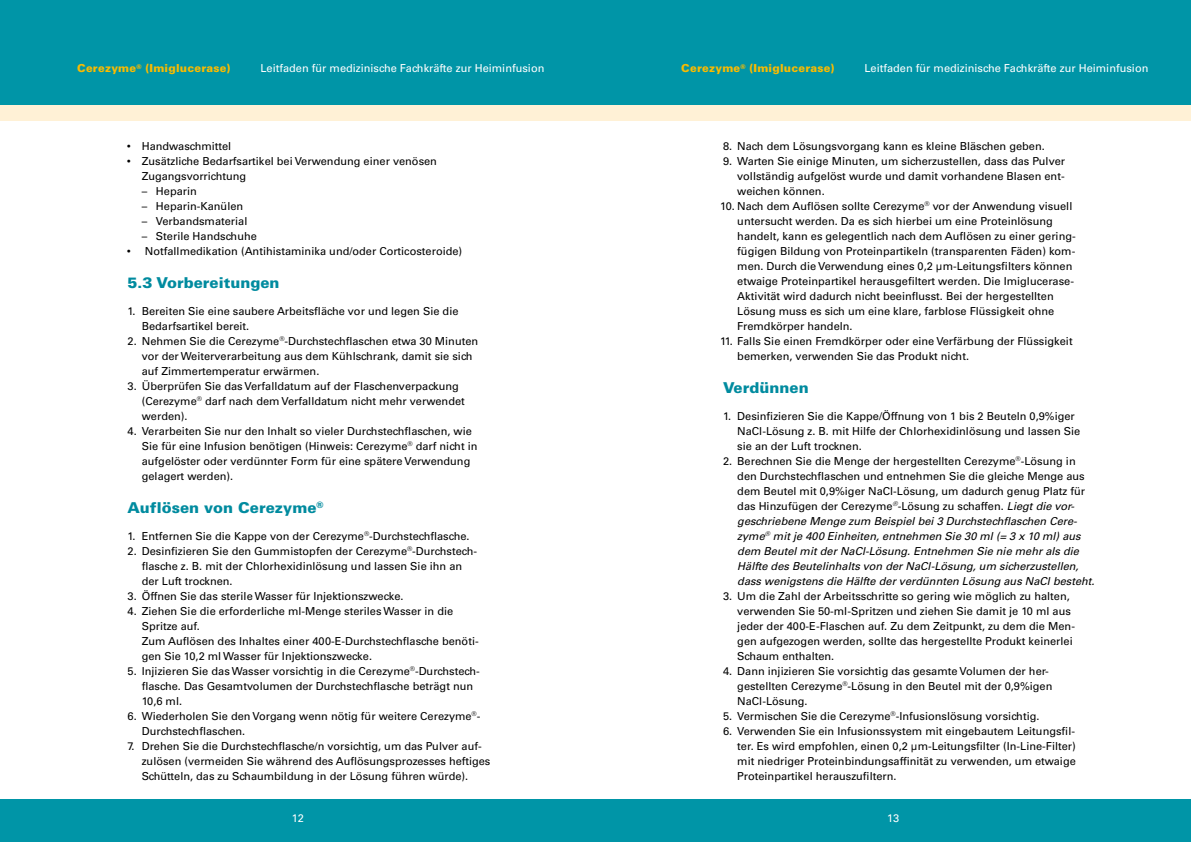
<style>
.page{position:relative;width:1191px;height:842px;background:#fff}
.page>*{position:absolute;margin:0;border:0;box-sizing:border-box;transform-origin:0 0}
.t1{font:900 15px "Univers";color:#008b9f}
.t2{font:11px/15px "Univers";color:#000}
.t3{font:italic 11px/15px "Univers";color:#000}
.t4{font:11px "Univers";color:#fff}
.t5{font:900 11px "Univers";letter-spacing:.02em;color:#fabb00}
.s1{font-size:8px}
.s2{font-style:normal}
</style>
<div class="page">
<div style="left:595px;top:105px;width:596px;height:15px;background:#fff1d6"></div>
<div style="left:595px;top:0;width:596px;height:105px;background:#0095a7"></div>
<div style="left:595px;top:799px;width:596px;height:43px;background:#0095a7"></div>
<div style="left:0;top:105px;width:595px;height:15px;background:#fff1d6"></div>
<div style="left:0;top:0;width:595px;height:105px;background:#0095a7"></div>
<div style="left:0;top:799px;width:595px;height:43px;background:#0095a7"></div>
<p class="t5" style="left:77px;top:61px;width:155px">Cerezyme<sup>®</sup> (Imiglucerase)</p>
<p class="t4" style="left:261px;top:62px;width:285px">Leitfaden für medizinische Fachkräfte zur Heiminfusion</p>
<p class="t5" style="left:681px;top:61px;width:155px">Cerezyme<sup>®</sup> (Imiglucerase)</p>
<p class="t4" style="left:864px;top:62px;width:285px">Leitfaden für medizinische Fachkräfte zur Heiminfusion</p>
<p class="t2" style="left:128px;top:139px;width:105px"><span class="s1">•</span> Handwaschmittel</p>
<p class="t2" style="left:142px;top:154px;width:297px;text-indent:-14px"><span class="s1">•</span> Zusätzliche Bedarfsartikel bei Verwendung einer venösen<br>Zugangsvorrichtung</p>
<p class="t2" style="left:142px;top:184px;width:57px">– Heparin</p>
<p class="t2" style="left:142px;top:199px;width:103px">– Heparin-Kanülen</p>
<p class="t2" style="left:142px;top:214px;width:107px">– Verbandsmaterial</p>
<p class="t2" style="left:142px;top:229px;width:117px">– Sterile Handschuhe</p>
<p class="t2" style="left:128px;top:244px;width:336px"><span class="s1">•</span> Notfallmedikation (Antihistaminika und/oder Corticosteroide)</p>
<h1 class="t1" style="left:128px;top:273px;width:153px">5.3 Vorbereitungen</h1>
<p class="t2" style="left:142px;top:304px;width:318px;text-indent:-14px">1. Bereiten Sie eine saubere Arbeitsfläche vor und legen Sie die<br>Bedarfsartikel bereit.</p>
<p class="t2" style="left:142px;top:334px;width:338px;text-indent:-14px">2. Nehmen Sie die Cerezyme<sup>®</sup>-Durchstechflaschen etwa 30 Minuten vor der Weiterverarbeitung aus dem Kühlschrank, damit sie sich auf Zimmertemperatur erwärmen.</p>
<p class="t2" style="left:142px;top:379px;width:324px;text-indent:-14px">3. Überprüfen Sie das Verfalldatum auf der Flaschenverpackung (Cerezyme<sup>®</sup> darf nach dem Verfalldatum nicht mehr verwendet werden).</p>
<p class="t2" style="left:142px;top:424px;width:337px;text-indent:-14px">4. Verarbeiten Sie nur den Inhalt so vieler Durchstechflaschen, wie Sie für eine Infusion benötigen (Hinweis: Cerezyme<sup>®</sup> darf nicht in aufgelöster oder verdünnter Form für eine spätere Verwendung gelagert werden).</p>
<h1 class="t1" style="left:128px;top:498px;width:197px">Auflösen von Cerezyme<sup>®</sup></h1>
<p class="t2" style="left:128px;top:529px;width:343px">1. Entfernen Sie die Kappe von der Cerezyme<sup>®</sup>-Durchstechflasche.</p>
<p class="t2" style="left:142px;top:544px;width:337px;text-indent:-14px">2. Desinfizieren Sie den Gummistopfen der Cerezyme<sup>®</sup>-Durchstech&shy;flasche z. B. mit der Chlorhexidinlösung und lassen Sie ihn an der Luft trocknen.</p>
<p class="t2" style="left:128px;top:589px;width:277px">3. Öffnen Sie das sterile Wasser für Injektionszwecke.</p>
<p class="t2" style="left:142px;top:604px;width:338px;text-indent:-14px">4. Ziehen Sie die erforderliche ml-Menge steriles Wasser in die Spritze auf.<br>Zum Auflösen des Inhaltes einer 400-E-Durchstechflasche benöti&shy;gen Sie 10,2 ml Wasser für Injektionszwecke.</p>
<p class="t2" style="left:142px;top:664px;width:340px;text-indent:-14px">5. Injizieren Sie das Wasser vorsichtig in die Cerezyme<sup>®</sup>-Durchstech&shy;flasche. Das Gesamtvolumen der Durchstechflasche beträgt nun<br>10,6 ml.</p>
<p class="t2" style="left:142px;top:709px;width:339px;text-indent:-14px">6. Wiederholen Sie den Vorgang wenn nötig für weitere Cerezyme<sup>®</sup>-<br>Durchstechflaschen.</p>
<p class="t2" style="left:142px;top:739px;width:350px;text-indent:-14px">7. Drehen Sie die Durchstechflasche/n vorsichtig, um das Pulver auf&shy;zulösen (vermeiden Sie während des Auflösungsprozesses heftiges<br>Schütteln, das zu Schaumbildung in der Lösung führen würde).</p>
<p class="t2" style="left:723px;top:139px;width:323px">8. Nach dem Lösungsvorgang kann es kleine Bläschen geben.</p>
<p class="t2" style="left:737px;top:154px;width:329px;text-align:justify;text-indent:-14px">9. Warten Sie einige Minuten, um sicherzustellen, dass das Pulver vollständig aufgelöst wurde und damit vorhandene Blasen ent&shy;weichen können.</p>
<p class="t2" style="left:737px;top:199px;width:339px;text-indent:-17px">10. Nach dem Auflösen sollte Cerezyme<sup>®</sup> vor der Anwendung visuell untersucht werden. Da es sich hierbei um eine Proteinlösung handelt, kann es gelegentlich nach dem Auflösen zu einer gering-- fügigen Bildung von Proteinpartikeln (transparenten Fäden) kom&shy;men. Durch die Verwendung eines 0,2 μm-Leitungsfilters können etwaige Proteinpartikel herausgefiltert werden. Die Imiglucerase-Aktivität wird dadurch nicht beeinflusst. Bei der hergestellten Lösung muss es sich um eine klare, farblose Flüssigkeit ohne Fremdkörper handeln.</p>
<p class="t2" style="left:737px;top:334px;width:337px;text-indent:-17px">11. Falls Sie einen Fremdkörper oder eine Verfärbung der Flüssigkeit bemerken, verwenden Sie das Produkt nicht.</p>
<h1 class="t1" style="left:723px;top:378px;width:87px">Verdünnen</h1>
<p class="t2" style="left:737px;top:409px;width:344px;text-indent:-14px">1. Desinfizieren Sie die Kappe/Öffnung von 1 bis 2 Beuteln 0,9%iger<br>NaCl-Lösung z. B. mit Hilfe der Chlorhexidinlösung und lassen Sie sie an der Luft trocknen.</p>
<p class="t3" style="left:737px;top:454px;width:359px;text-indent:-14px"><span class="s2">2. Berechnen Sie die Menge der hergestellten Cerezyme</span><sup>®</sup><span class="s2">-Lösung in den Durchstechflaschen und entnehmen Sie die gleiche Menge aus dem Beutel mit 0,9%iger NaCl-Lösung, um dadurch genug Platz für das Hinzufügen der Cerezyme</span><sup>®</sup><span class="s2">-Lösung zu schaffen.</span> Liegt die vor&shy;geschriebene Menge zum Beispiel bei 3 Durchstechflaschen Cere&shy;zyme<sup>®</sup> mit je 400 Einheiten, entnehmen Sie 30 ml (= 3 x 10 ml) aus dem Beutel mit der NaCl-Lösung. Entnehmen Sie nie mehr als die Hälfte des Beutelinhalts von der NaCl-Lösung, um sicherzustellen, dass wenigstens die Hälfte der verdünnten Lösung aus NaCl besteht.</p>
<p class="t2" style="left:737px;top:589px;width:339px;text-indent:-14px">3. Um die Zahl der Arbeitsschritte so gering wie möglich zu halten, verwenden Sie 50-ml-Spritzen und ziehen Sie damit je 10 ml aus jeder der 400-E-Flaschen auf. Zu dem Zeitpunkt, zu dem die Men&shy;gen aufgezogen werden, sollte das hergestellte Produkt keinerlei Schaum enthalten.</p>
<p class="t2" style="left:737px;top:664px;width:317px;text-indent:-14px">4. Dann injizieren Sie vorsichtig das gesamte Volumen der her&shy;gestellten Cerezyme<sup>®</sup>-Lösung in den Beutel mit der 0,9%igen<br>NaCl-Lösung.</p>
<p class="t2" style="left:723px;top:709px;width:318px">5. Vermischen Sie die Cerezyme<sup>®</sup>-Infusionslösung vorsichtig.</p>
<p class="t2" style="left:737px;top:724px;width:340px;text-align:justify;text-indent:-14px">6. Verwenden Sie ein Infusionssystem mit eingebautem Leitungsfil&shy;ter. Es wird empfohlen, einen 0,2 μm-Leitungsfilter (In-Line-Filter) mit niedriger Proteinbindungsaffinität zu verwenden, um etwaige Proteinpartikel herauszufiltern.</p>
<p class="t4" style="left:292px;top:811px;width:14px">12</p>
<p class="t4" style="left:887px;top:811px;width:14px">13</p>
</div>
